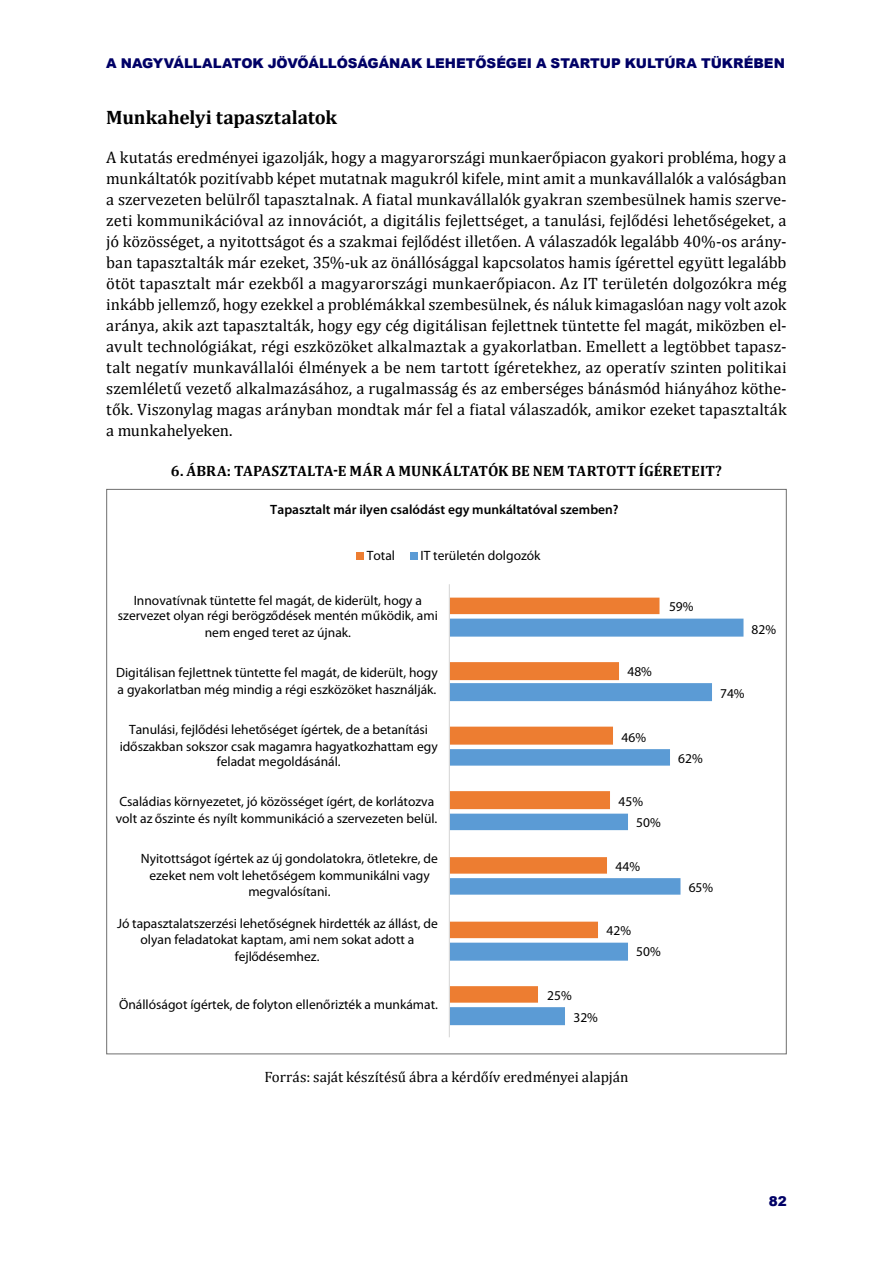
<style>
.page{position:relative;width:893px;height:1263px;background:#fff}
.page>*{position:absolute;margin:0;border:0;box-sizing:border-box;transform-origin:0 0}
.Alcím_1{font:700 19.5px "Cambria";letter-spacing:-.005em;color:#000}
.Főszöveg{font:16.5px/21px "Cambria";letter-spacing:-.005em;color:#000;text-align:justify}
.t1{font:700 15px "Cambria";letter-spacing:.005em;color:#000}
.FORRÁS{font:15px "Cambria";letter-spacing:-.005em;color:#000}
.t2{font:13.5px/16.5px "Myriad Pro";color:#000;text-align:center}
.t3{font:900 13.5px "Arial";letter-spacing:-.005em;color:#006}
.t4{font:600 13.5px "Myriad Pro";color:#000}
</style>
<div class="page">
<svg style="left:450px;top:619px;width:293px;height:406px"></svg>
<svg style="left:450px;top:598px;width:209px;height:405px"></svg>
<hr style="left:449px;top:584px;width:1px;height:453px;background:#d9d9d9">
<div style="left:356px;top:553px;width:8px;height:7px;background:#ed7d31"></div>
<div style="left:410px;top:553px;width:8px;height:7px;background:#5b9bd5"></div>
<p class="t3" style="left:106px;top:53px;width:680px">A NAGYVÁLLALATOK JÖVŐÁLLÓSÁGÁNAK LEHETŐSÉGEI A STARTUP KULTÚRA TÜKRÉBEN</p>
<p class="Alcím_1" style="left:106px;top:105px;width:232px">Munkahelyi tapasztalatok</p>
<p class="Főszöveg" style="left:106px;top:146px;width:682px">A kutatás eredményei igazolják, hogy a magyarországi munkaerőpiacon gyakori probléma, hogy a munkáltatók pozitívabb képet mutatnak magukról kifele, mint amit a munkavállalók a valóságban a szervezeten belülről tapasztalnak. A fiatal munkavállalók gyakran szembesülnek hamis szerve&shy;zeti kommunikációval az innovációt, a digitális fejlettséget, a tanulási, fejlődési lehetőségeket, a jó közösséget, a nyitottságot és a szakmai fejlődést illetően. A válaszadók legalább 40%-os arány&shy;ban tapasztalták már ezeket, 35%-uk az önállósággal kapcsolatos hamis ígérettel együtt legalább ötöt tapasztalt már ezekből a magyarországi munkaerőpiacon. Az IT területén dolgozókra még inkább jellemző, hogy ezekkel a problémákkal szembesülnek, és náluk kimagaslóan nagy volt azok aránya, akik azt tapasztalták, hogy egy cég digitálisan fejlettnek tüntette fel magát, miközben el&shy;avult technológiákat, régi eszközöket alkalmaztak a gyakorlatban. Emellett a legtöbbet tapasz&shy;talt negatív munkavállalói élmények a be nem tartott ígéretekhez, az operatív szinten politikai szemléletű vezető alkalmazásához, a rugalmasság és az emberséges bánásmód hiányához köthe&shy;tők. Viszonylag magas arányban mondtak már fel a fiatal válaszadók, amikor ezeket tapasztalták a munkahelyeken.</p>
<p class="t1" style="left:171px;top:462px;width:552px">6. ÁBRA: TAPASZTALTA-E MÁR A MUNKÁLTATÓK BE NEM TARTOTT ÍGÉRETEIT?</p>
<p class="t4" style="left:270px;top:501px;width:350px">Tapasztalt már ilyen csalódást egy munkáltatóval szemben?</p>
<p class="t2" style="left:367px;top:548px;width:30px">Total</p>
<p class="t2" style="left:420px;top:548px;width:122px">IT területén dolgozók</p>
<p class="t2" style="left:118px;top:593px;width:321px;line-height:15px">Innovatívnak tüntette fel magát, de kiderült, hogy a szervezet olyan régi berögződések mentén működik, ami</p>
<p class="t2" style="left:205px;top:624px;width:148px">nem enged teret az újnak.</p>
<p class="t2" style="left:116px;top:664px;width:323px;text-align:left">Digitálisan fejlettnek tüntette fel magát, de kiderült, hogy a gyakorlatban még mindig a régi eszközöket használják.</p>
<p class="t2" style="left:120px;top:721px;width:319px">Tanulási, fejlődési lehetőséget ígértek, de a betanítási időszakban sokszor csak magamra hagyatkozhattam egy</p>
<p class="t2" style="left:217px;top:753px;width:125px">feladat megoldásánál.</p>
<p class="t2" style="left:116px;top:793px;width:323px;text-align:left">Családias környezetet, jó közösséget ígért, de korlátozva volt az őszinte és nyílt kommunikáció a szervezeten belül.</p>
<p class="t2" style="left:141px;top:850px;width:298px">Nyitottságot ígértek az új gondolatokra, ötletekre, de ezeket nem volt lehetőségem kommunikálni vagy megvalósítani.</p>
<p class="t2" style="left:117px;top:915px;width:322px">Jó tapasztalatszerzési lehetőségnek hirdették az állást, de olyan feladatokat kaptam, ami nem sokat adott a fejlődésemhez.</p>
<p class="t2" style="left:119px;top:996px;width:320px">Önállóságot ígértek, de folyton ellenőrizték a munkámat.</p>
<p class="t2" style="left:669px;top:598px;width:26px">59%</p>
<p class="t2" style="left:627px;top:663px;width:26px">48%</p>
<p class="t2" style="left:621px;top:729px;width:26px">46%</p>
<p class="t2" style="left:618px;top:794px;width:26px">45%</p>
<p class="t2" style="left:636px;top:815px;width:26px">50%</p>
<p class="t2" style="left:678px;top:750px;width:26px">62%</p>
<p class="t2" style="left:752px;top:621px;width:26px">82%</p>
<p class="t2" style="left:720px;top:686px;width:26px">74%</p>
<p class="t2" style="left:616px;top:858px;width:26px">44%</p>
<p class="t2" style="left:689px;top:879px;width:26px">65%</p>
<p class="t2" style="left:607px;top:923px;width:26px">42%</p>
<p class="t2" style="left:636px;top:944px;width:26px">50%</p>
<p class="t2" style="left:547px;top:987px;width:26px">25%</p>
<p class="t2" style="left:573px;top:1010px;width:26px">32%</p>
<p class="FORRÁS" style="left:264px;top:1068px;width:366px">Forrás: saját készítésű ábra a kérdőív eredményei alapján</p>
<p class="t3" style="left:769px;top:1191px;width:20px">82</p>
</div>
